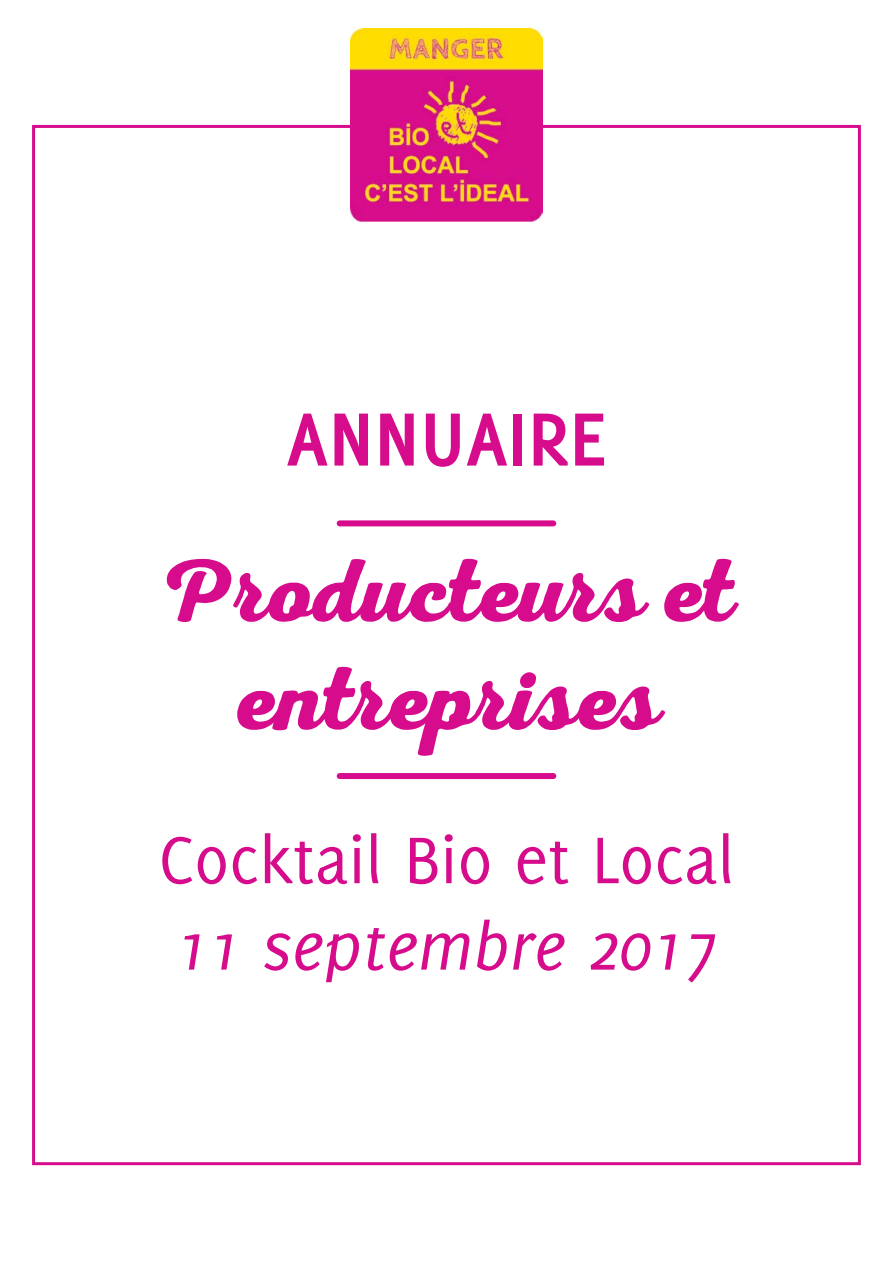
<style>
.page{position:relative;width:893px;height:1263px;background:#fff}
.page>*{position:absolute;margin:0;border:0;box-sizing:border-box;transform-origin:0 0}
.t1{font:90px/108px "Nexa Rust Script B 00";color:#d60c8c;text-align:center}
.t2{font:700 82.5px "Delicious";color:#d60c8c}
.t3{font:72px "Delicious";color:#d60c8c}
.t4{font:italic 72px "Delicious";color:#d60c8c}
</style>
<div class="page">
<img style="left:350px;top:29px;width:193px;height:192px">
<div style="left:340px;top:520px;width:213px;height:6px;background:#d60c8c"></div>
<div style="left:340px;top:773px;width:213px;height:6px;background:#d60c8c"></div>
<p class="t2" style="left:286px;top:391px;width:322px">ANNUAIRE</p>
<p class="t1" style="left:163px;top:536px;width:569px">Producteurs et entreprises</p>
<p class="t3" style="left:158px;top:819px;width:578px">Cocktail Bio et Local</p>
<p class="t4" style="left:176px;top:905px;width:542px">11 septembre 2017</p>
</div>
